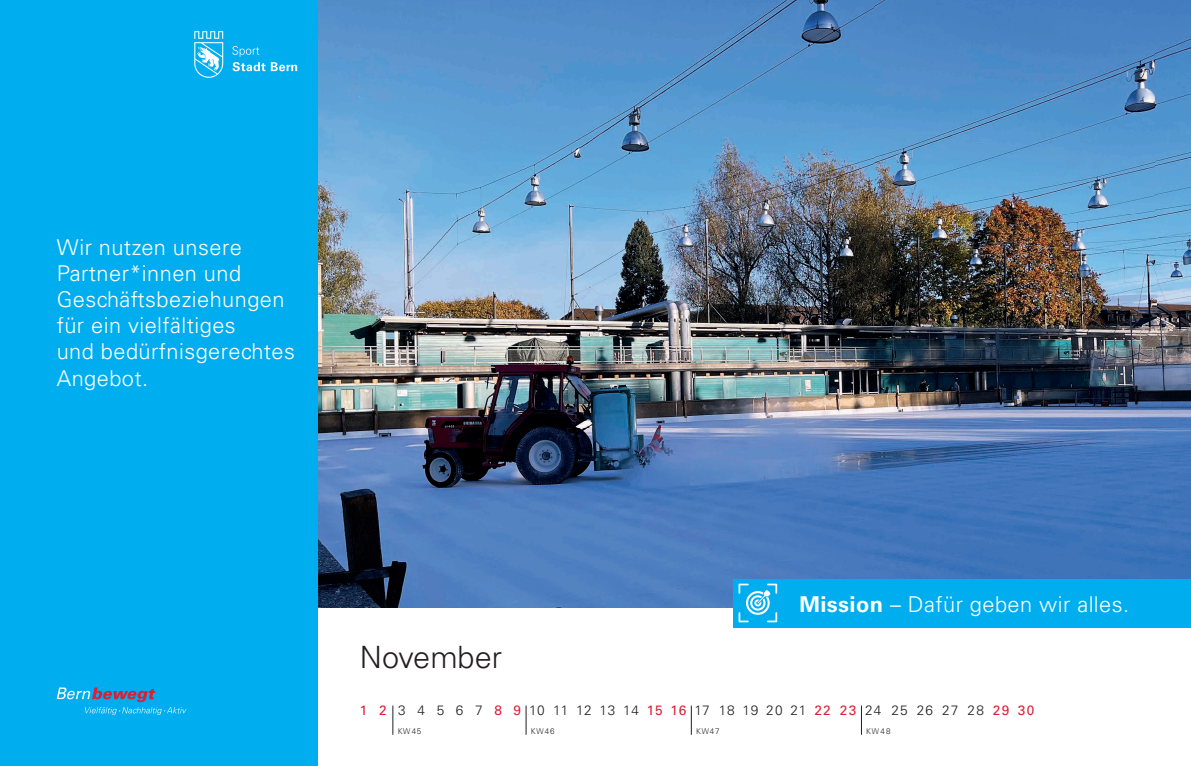
<style>
.page{position:relative;width:1191px;height:766px;background:#fff}
.page>*{position:absolute;margin:0;border:0;box-sizing:border-box;transform-origin:0 0}
.t1{font:300 30.7px "Univers LT Std";color:#231f20}
.t2{font:300 21.8px/26.2px "Univers LT Std";letter-spacing:.02em;color:#fff}
.t3{font:300 13.6px "Univers LT Std";letter-spacing:.055em;color:#231f20}
.t4{font:300 8px "Univers LT Std";letter-spacing:.1em;color:#231f20}
.s1{font-weight:700}
.s2{font-weight:400;color:#df1e36}
</style>
<div class="page">
<img style="left:317px;top:0;width:874px;height:607px">
<div style="left:0;top:0;width:317px;height:765px;background:#00aeef"></div>
<svg style="left:526px;top:705px;width:1px;height:29px"></svg>
<svg style="left:861px;top:705px;width:1px;height:29px"></svg>
<svg style="left:393px;top:705px;width:1px;height:29px"></svg>
<svg style="left:691px;top:705px;width:1px;height:29px"></svg>
<div style="left:733px;top:579px;width:458px;height:48px;background:#00aeef"></div>
<svg style="left:738px;top:583px;width:39px;height:39px"></svg>
<svg style="left:194px;top:31px;width:103px;height:47px"></svg>
<svg style="left:57px;top:687px;width:129px;height:27px"></svg>
<p class="t2" style="left:57px;top:234px;width:240px">Wir nutzen unsere<br>Partner*innen und<br>Geschäftsbeziehungen für ein vielfältiges<br>und bedürfnisgerechtes<br>Angebot.</p>
<p class="t2" style="left:799px;top:591px;width:331px"><span class="s1">Mission</span> – Dafür geben wir alles.</p>
<h1 class="t1" style="left:360px;top:638px;width:144px">November</h1>
<p class="t3" style="left:360px;top:702px;width:676px"><span class="s2">1 2</span> 3 4 5 6 7 <span class="s2">8 9</span> 10 11 12 13 14 <span class="s2">15 16</span> 17 18 19 20 21 <span class="s2">22 23</span> 24 25 26 27 28 <span class="s2">29 30</span></p>
<p class="t4" style="left:398px;top:726px;width:25px">KW45</p>
<p class="t4" style="left:531px;top:726px;width:25px">KW46</p>
<p class="t4" style="left:696px;top:726px;width:25px">KW47</p>
<p class="t4" style="left:866px;top:726px;width:26px">KW48</p>
</div>
